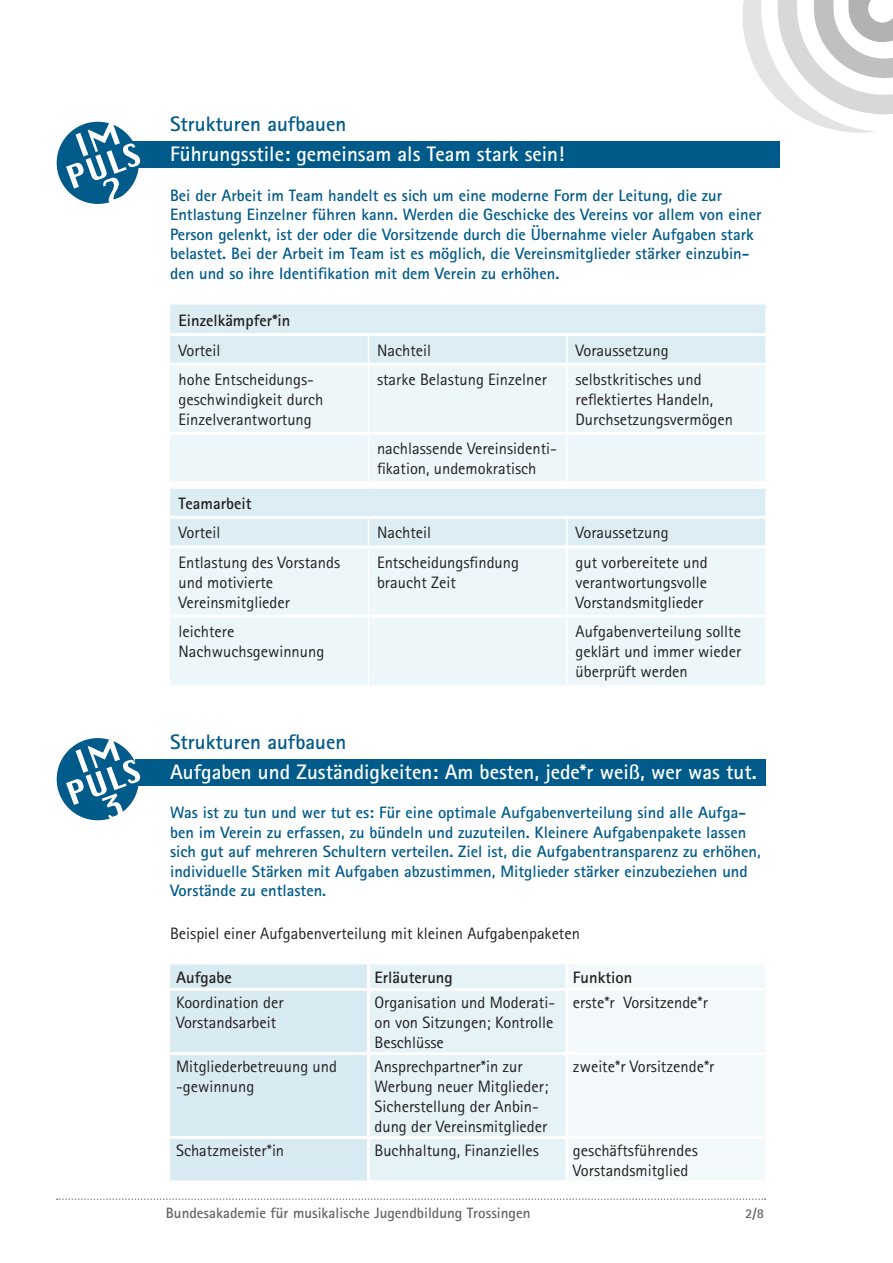
<style>
.page{position:relative;width:893px;height:1263px;background:#fff}
.page>*{position:absolute;margin:0;border:0;box-sizing:border-box;transform-origin:0 0}
.t1{font:700 21px "Rotis Sans Serif";color:#fff}
.t2{font:700 21px "Rotis Sans Serif";color:#005a8a}
.t3{font:16.5px/19.8px "Rotis Sans Serif";color:#231f20}
.t4{font:700 16.5px/19.5px "Rotis Sans Serif";color:#005a8a}
.t5{font:700 16.5px "Rotis Sans Serif";color:#231f20}
.t6{font:700 15px "Rotis Sans Serif";color:#656568}
.t7{font:700 13.5px "Rotis Sans Serif";color:#656568}
</style>
<div class="page">
<img style="left:742px;top:0;width:133px;height:133px">
<img style="left:771px;top:0;width:122px;height:117px">
<img style="left:806px;top:0;width:87px;height:85px">
<img style="left:842px;top:0;width:51px;height:47px">
<svg style="left:57px;top:1198px;width:709px;height:2px"></svg>
<div style="left:135px;top:760px;width:630px;height:26px;background:#005a8a"></div>
<div style="left:57px;top:738px;width:82px;height:82px;background:#005a8a;border-radius:50%"></div>
<svg style="left:66px;top:738px;width:74px;height:82px"></svg>
<div style="left:130px;top:142px;width:650px;height:26px;background:#005a8a"></div>
<div style="left:170px;top:305px;width:595px;height:58px;background:#dceef3"></div>
<svg style="left:170px;top:366px;width:595px;height:319px;fill:#edf6f9"></svg>
<hr style="left:170px;top:333px;width:199px;height:3px;background:#fff">
<hr style="left:369px;top:333px;width:198px;height:3px;background:#fff">
<hr style="left:567px;top:333px;width:198px;height:3px;background:#fff">
<hr style="left:170px;top:432px;width:199px;height:3px;background:#fff">
<hr style="left:369px;top:432px;width:198px;height:3px;background:#fff">
<hr style="left:567px;top:432px;width:198px;height:3px;background:#fff">
<hr style="left:170px;top:481px;width:199px;height:3px;background:#fff">
<hr style="left:369px;top:481px;width:198px;height:3px;background:#fff">
<hr style="left:567px;top:481px;width:198px;height:3px;background:#fff">
<hr style="left:170px;top:486px;width:199px;height:3px;background:#fff">
<hr style="left:369px;top:486px;width:198px;height:3px;background:#fff">
<hr style="left:567px;top:486px;width:198px;height:3px;background:#fff">
<hr style="left:170px;top:516px;width:199px;height:3px;background:#fff">
<hr style="left:369px;top:516px;width:198px;height:3px;background:#fff">
<hr style="left:567px;top:516px;width:198px;height:3px;background:#fff">
<hr style="left:170px;top:545px;width:199px;height:3px;background:#fff">
<hr style="left:369px;top:545px;width:198px;height:3px;background:#fff">
<hr style="left:567px;top:545px;width:198px;height:3px;background:#fff">
<hr style="left:170px;top:615px;width:199px;height:3px;background:#fff">
<hr style="left:369px;top:615px;width:198px;height:3px;background:#fff">
<hr style="left:567px;top:615px;width:198px;height:3px;background:#fff">
<svg style="left:368px;top:336px;width:1px;height:27px"></svg>
<hr style="left:566px;top:336px;width:2px;height:27px;background:#fff">
<hr style="left:368px;top:366px;width:1px;height:66px;background:#fff">
<hr style="left:566px;top:366px;width:2px;height:66px;background:#fff">
<hr style="left:368px;top:435px;width:1px;height:46px;background:#fff">
<hr style="left:566px;top:435px;width:2px;height:46px;background:#fff">
<svg style="left:170px;top:484px;width:595px;height:2px"></svg>
<svg style="left:368px;top:519px;width:1px;height:26px"></svg>
<hr style="left:566px;top:519px;width:2px;height:26px;background:#fff">
<hr style="left:368px;top:548px;width:1px;height:67px;background:#fff">
<hr style="left:566px;top:548px;width:2px;height:67px;background:#fff">
<hr style="left:368px;top:618px;width:1px;height:67px;background:#fff">
<hr style="left:566px;top:618px;width:2px;height:67px;background:#fff">
<svg style="left:170px;top:964px;width:595px;height:216px"></svg>
<hr style="left:367px;top:964px;width:3px;height:24px;background:#fff">
<hr style="left:565px;top:964px;width:3px;height:24px;background:#fff">
<hr style="left:170px;top:988px;width:199px;height:3px;background:#fff">
<hr style="left:369px;top:988px;width:198px;height:3px;background:#fff">
<hr style="left:367px;top:991px;width:3px;height:61px;background:#fff">
<hr style="left:567px;top:988px;width:198px;height:3px;background:#fff">
<hr style="left:565px;top:991px;width:3px;height:61px;background:#fff">
<hr style="left:170px;top:1052px;width:199px;height:3px;background:#fff">
<hr style="left:369px;top:1052px;width:198px;height:3px;background:#fff">
<hr style="left:367px;top:1055px;width:3px;height:81px;background:#fff">
<hr style="left:567px;top:1052px;width:198px;height:3px;background:#fff">
<hr style="left:565px;top:1055px;width:3px;height:81px;background:#fff">
<hr style="left:170px;top:1136px;width:199px;height:3px;background:#fff">
<hr style="left:369px;top:1136px;width:198px;height:3px;background:#fff">
<hr style="left:367px;top:1139px;width:3px;height:41px;background:#fff">
<hr style="left:567px;top:1136px;width:198px;height:3px;background:#fff">
<hr style="left:565px;top:1139px;width:3px;height:41px;background:#fff">
<div style="left:57px;top:122px;width:82px;height:82px;background:#005a8a;border-radius:50%"></div>
<svg style="left:66px;top:121px;width:74px;height:83px"></svg>
<p class="t2" style="left:170px;top:111px;width:178px">Strukturen aufbauen</p>
<p class="t1" style="left:170px;top:141px;width:396px">Führungsstile: gemeinsam als Team stark sein!</p>
<p class="t4" style="left:170px;top:185px;width:593px">Bei der Arbeit im Team handelt es sich um eine moderne Form der Leitung, die zur Entlastung Einzelner führen kann. Werden die Geschicke des Vereins vor allem von einer Person gelenkt, ist der oder die Vorsitzende durch die Übernahme vieler Aufgaben stark belastet. Bei der Arbeit im Team ist es möglich, die Vereinsmitglieder stärker einzubin&shy;den und so ihre Identifikation mit dem Verein zu erhöhen.</p>
<p class="t5" style="left:179px;top:310px;width:113px">Einzelkämpfer*in</p>
<p class="t3" style="left:179px;top:340px;width:43px">Vorteil</p>
<p class="t3" style="left:377px;top:340px;width:56px">Nachteil</p>
<p class="t3" style="left:575px;top:340px;width:95px">Voraussetzung</p>
<p class="t3" style="left:179px;top:370px;width:146px">hohe Entscheidungs&shy;geschwindigkeit durch<br>Einzelverantwortung</p>
<p class="t3" style="left:377px;top:370px;width:171px">starke Belastung Einzelner</p>
<p class="t3" style="left:575px;top:370px;width:159px">selbstkritisches und reflektiertes Handeln,<br>Durchsetzungsvermögen</p>
<p class="t3" style="left:377px;top:439px;width:181px">nachlassende Vereinsidenti&shy;fikation, undemokratisch</p>
<p class="t5" style="left:179px;top:493px;width:74px">Teamarbeit</p>
<p class="t3" style="left:179px;top:523px;width:43px">Vorteil</p>
<p class="t3" style="left:377px;top:523px;width:56px">Nachteil</p>
<p class="t3" style="left:575px;top:523px;width:95px">Voraussetzung</p>
<p class="t3" style="left:179px;top:552px;width:163px">Entlastung des Vorstands und motivierte<br>Vereinsmitglieder</p>
<p class="t3" style="left:377px;top:552px;width:144px">Entscheidungsfindung braucht Zeit</p>
<p class="t3" style="left:575px;top:552px;width:134px;text-align:justify">gut vorbereitete und verantwortungsvolle Vorstandsmitglieder</p>
<p class="t3" style="left:179px;top:622px;width:147px">leichtere<br>Nachwuchsgewinnung</p>
<p class="t3" style="left:575px;top:622px;width:167px;text-align:justify">Aufgabenverteilung sollte geklärt und immer wieder überprüft werden</p>
<p class="t2" style="left:170px;top:728px;width:178px">Strukturen aufbauen</p>
<p class="t1" style="left:170px;top:758px;width:588px">Aufgaben und Zuständigkeiten: Am besten, jede*r weiß, wer was tut.</p>
<p class="t4" style="left:170px;top:802px;width:592px">Was ist zu tun und wer tut es: Für eine optimale Aufgabenverteilung sind alle Aufga&shy;ben im Verein zu erfassen, zu bündeln und zuzuteilen. Kleinere Aufgabenpakete lassen sich gut auf mehreren Schultern verteilen. Ziel ist, die Aufgabentransparenz zu erhöhen, individuelle Stärken mit Aufgaben abzustimmen, Mitglieder stärker einzubeziehen und Vorstände zu entlasten.</p>
<p class="t3" style="left:170px;top:923px;width:411px">Beispiel einer Aufgabenverteilung mit kleinen Aufgabenpaketen</p>
<p class="t5" style="left:176px;top:967px;width:57px">Aufgabe</p>
<p class="t5" style="left:375px;top:967px;width:80px">Erläuterung</p>
<p class="t5" style="left:573px;top:967px;width:61px">Funktion</p>
<p class="t3" style="left:176px;top:992px;width:109px">Koordination der<br>Vorstandsarbeit</p>
<p class="t3" style="left:375px;top:992px;width:182px;text-align:justify">Organisation und Moderati&shy;on von Sitzungen; Kontrolle Beschlüsse</p>
<p class="t3" style="left:573px;top:992px;width:137px">erste*r Vorsitzende*r</p>
<p class="t3" style="left:176px;top:1056px;width:162px">Mitgliederbetreuung und -gewinnung</p>
<p class="t3" style="left:375px;top:1056px;width:175px">Ansprechpartner*in zur<br>Werbung neuer Mitglieder;<br>Sicherstellung der Anbin&shy;dung der Vereinsmitglieder</p>
<p class="t3" style="left:573px;top:1056px;width:143px">zweite*r Vorsitzende*r</p>
<p class="t3" style="left:176px;top:1140px;width:110px">Schatzmeister*in</p>
<p class="t3" style="left:375px;top:1140px;width:166px">Buchhaltung, Finanzielles</p>
<p class="t3" style="left:573px;top:1140px;width:126px">geschäftsführendes<br>Vorstandsmitglied</p>
<p class="t6" style="left:166px;top:1203px;width:366px">Bundesakademie für musikalische Jugendbildung Trossingen</p>
<p class="t7" style="left:745px;top:1205px;width:20px">2/8</p>
</div>
